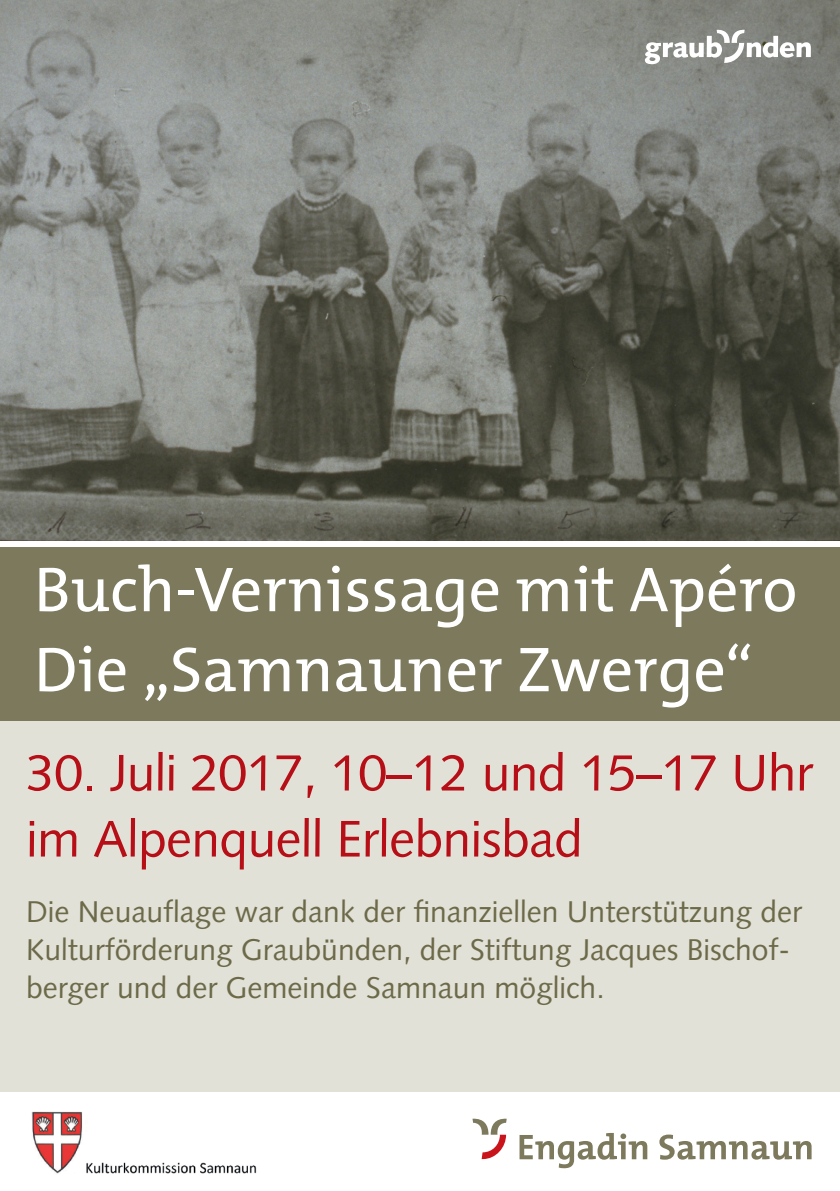
<style>
.page{position:relative;width:840px;height:1191px;background:#fff}
.page>*{position:absolute;margin:0;border:0;box-sizing:border-box;transform-origin:0 0}
.t1{font:64px "The Mix B W5 Plain";color:#fff}
.t2{font:51.4px "Syntax LT Std";letter-spacing:-.01em;color:#b70f17}
.t3{font:30px/38px "Syntax LT Std";color:#6d6a4a}
</style>
<div class="page">
<svg style="left:472px;top:1118px;width:34px;height:41px"></svg>
<svg style="left:519px;top:1132px;width:128px;height:36px"></svg>
<svg style="left:659px;top:1134px;width:152px;height:25px"></svg>
<img style="left:0;top:0;width:839px;height:540px">
<svg style="left:644px;top:30px;width:166px;height:34px"></svg>
<div style="left:0;top:547px;width:839px;height:174px;background:#7c795d"></div>
<div style="left:0;top:721px;width:839px;height:370px;background:#e1e1d7"></div>
<img style="left:31px;top:1111px;width:226px;height:63px">
<p class="t1" style="left:34px;top:548px;width:764px">Buch-Vernissage mit Apéro</p>
<p class="t1" style="left:34px;top:628px;width:720px">Die „Samnauner Zwerge“</p>
<p class="t2" style="left:26px;top:742px;width:787px">30. Juli 2017, 10–12 und 15–17 Uhr</p>
<p class="t2" style="left:26px;top:808px;width:558px">im Alpenquell Erlebnisbad</p>
<p class="t3" style="left:26px;top:892px;width:777px">Die Neuauflage war dank der finanziellen Unterstützung der<br>Kulturförderung Graubünden, der Stiftung Jacques Bischof&shy;berger und der Gemeinde Samnaun möglich.</p>
</div>
